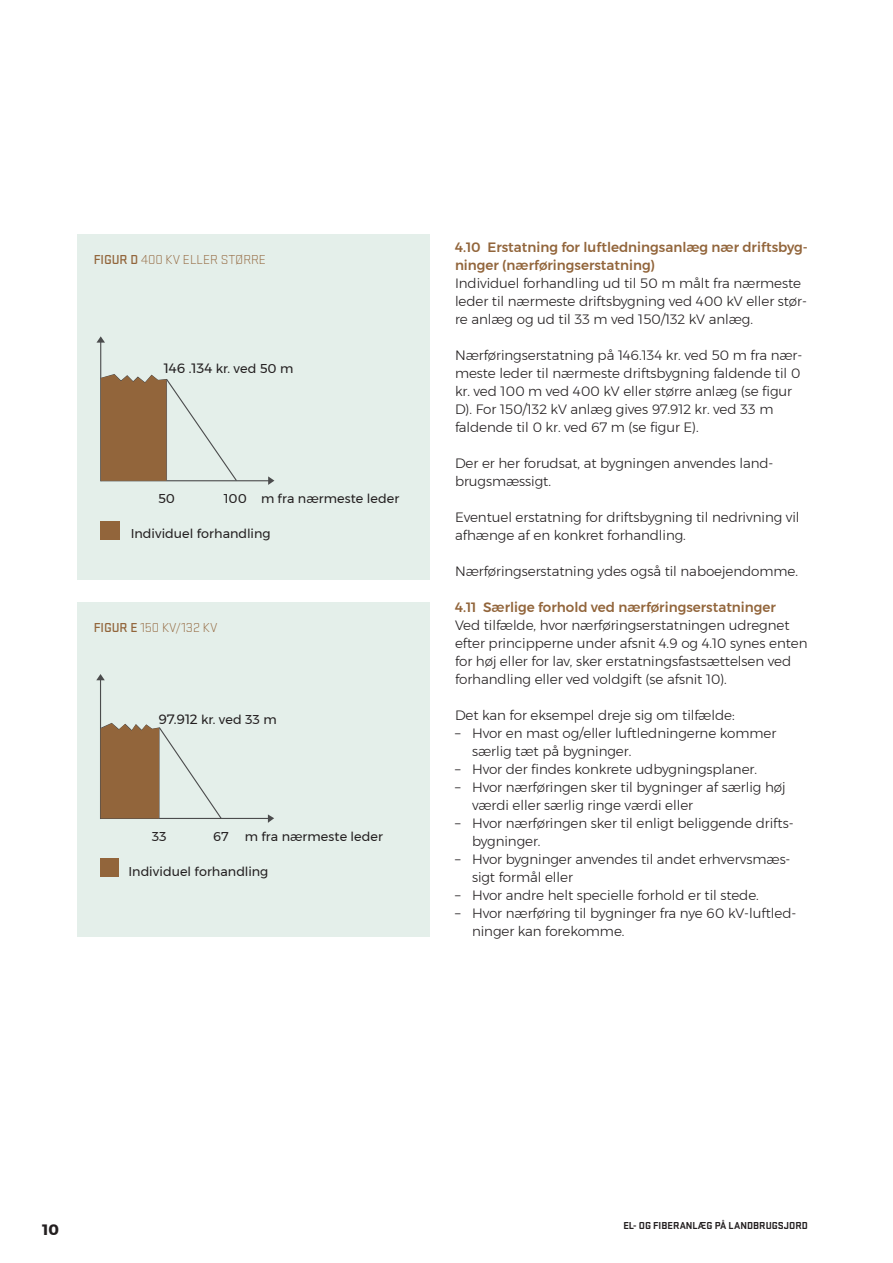
<style>
.page{position:relative;width:893px;height:1263px;background:#fff}
.page>*{position:absolute;margin:0;border:0;box-sizing:border-box;transform-origin:0 0}
.t1{font:700 15px "Montserrat";color:#231f20}
.t2{font:300 13.5px/18px "Montserrat";letter-spacing:-.005em;color:#231f20}
.t3{font:500 13.5px/18px "Montserrat";color:#92653b}
.t4{font:300 13.5px "Stratum 1";letter-spacing:-.005em;color:#92653b}
.t5{font:12.75px "Montserrat";letter-spacing:.005em;color:#231f20}
.t6{font:700 10.5px "Stratum 1";color:#231f20}
.s1{font-weight:500}
.s2{font-size:13.5px}
</style>
<div class="page">
<div style="left:77px;top:602px;width:352px;height:334px;background:#e4efea"></div>
<div style="left:77px;top:234px;width:352px;height:346px;background:#e4efea"></div>
<hr style="left:100px;top:342px;width:1px;height:139px;background:#4b4c4d">
<hr style="left:101px;top:480px;width:170px;height:1px;background:#4b4c4d">
<svg style="left:96px;top:336px;width:9px;height:7px"></svg>
<div style="left:100px;top:521px;width:19px;height:19px;background:#92653b"></div>
<svg style="left:268px;top:476px;width:6px;height:9px"></svg>
<hr style="left:100px;top:679px;width:1px;height:140px;background:#4b4c4d">
<hr style="left:101px;top:818px;width:169px;height:1px;background:#4b4c4d">
<svg style="left:96px;top:674px;width:9px;height:6px"></svg>
<div style="left:100px;top:858px;width:19px;height:19px;background:#92653b"></div>
<svg style="left:268px;top:814px;width:6px;height:9px"></svg>
<svg style="left:100px;top:373px;width:138px;height:109px"></svg>
<svg style="left:100px;top:722px;width:123px;height:97px"></svg>
<p class="t4" style="left:94px;top:251px;width:174px"><span class="s1">FIGUR D</span> 400 KV ELLER STØRRE</p>
<p class="t5" style="left:164px;top:359px;width:131px"><span class="s2">146 .134</span> kr. ved 50 m</p>
<p class="t5" style="left:158px;top:489px;width:18px">50</p>
<p class="t5" style="left:224px;top:489px;width:177px">100 m fra nærmeste leder</p>
<p class="t5" style="left:131px;top:524px;width:141px">Individuel forhandling</p>
<p class="t4" style="left:94px;top:619px;width:125px"><span class="s1">FIGUR E</span> 150 KV/132 KV</p>
<p class="t5" style="left:158px;top:710px;width:120px"><span class="s2">97.912</span> kr. ved 33 m</p>
<p class="t5" style="left:152px;top:826px;width:16px">33</p>
<p class="t5" style="left:213px;top:826px;width:17px">67</p>
<p class="t5" style="left:245px;top:826px;width:140px">m fra nærmeste leder</p>
<p class="t5" style="left:128px;top:862px;width:141px">Individuel forhandling</p>
<p class="t3" style="left:455px;top:238px;width:354px">4.10 Erstatning for luftledningsanlæg nær driftsbyg&shy;ninger (nærføringserstatning)</p>
<p class="t2" style="left:455px;top:274px;width:353px">Individuel forhandling ud til 50 m målt fra nærmeste leder til nærmeste driftsbygning ved 400 kV eller stør&shy;re anlæg og ud til 33 m ved 150/132 kV anlæg.</p>
<p class="t2" style="left:455px;top:346px;width:349px">Nærføringserstatning på 146.134 kr. ved 50 m fra nær&shy;meste leder til nærmeste driftsbygning faldende til 0 kr. ved 100 m ved 400 kV eller større anlæg (se figur D). For 150/132 kV anlæg gives 97.912 kr. ved 33 m faldende til 0 kr. ved 67 m (se figur E).</p>
<p class="t2" style="left:455px;top:454px;width:320px">Der er her forudsat, at bygningen anvendes land&shy;brugsmæssigt.</p>
<p class="t2" style="left:455px;top:508px;width:346px">Eventuel erstatning for driftsbygning til nedrivning vil afhænge af en konkret forhandling.</p>
<p class="t2" style="left:455px;top:562px;width:344px">Nærføringserstatning ydes også til naboejendomme.</p>
<p class="t3" style="left:455px;top:598px;width:322px">4.11 Særlige forhold ved nærføringserstatninger</p>
<p class="t2" style="left:455px;top:616px;width:354px">Ved tilfælde, hvor nærføringserstatningen udregnet efter principperne under afsnit 4.9 og 4.10 synes enten for høj eller for lav, sker erstatningsfastsættelsen ved forhandling eller ved voldgift (se afsnit 10).</p>
<p class="t2" style="left:455px;top:706px;width:281px">Det kan for eksempel dreje sig om tilfælde:</p>
<p class="t2" style="left:472px;top:724px;width:306px;text-indent:-17px">– Hvor en mast og/eller luftledningerne kommer særlig tæt på bygninger.</p>
<p class="t2" style="left:455px;top:760px;width:304px">– Hvor der findes konkrete udbygningsplaner.</p>
<p class="t2" style="left:472px;top:778px;width:315px;text-indent:-17px">– Hvor nærføringen sker til bygninger af særlig høj værdi eller særlig ringe værdi eller</p>
<p class="t2" style="left:472px;top:814px;width:323px;text-indent:-17px">– Hvor nærføringen sker til enligt beliggende drifts&shy;bygninger.</p>
<p class="t2" style="left:472px;top:850px;width:320px;text-indent:-17px">– Hvor bygninger anvendes til andet erhvervsmæs&shy;sigt formål eller</p>
<p class="t2" style="left:455px;top:886px;width:305px">– Hvor andre helt specielle forhold er til stede.</p>
<p class="t2" style="left:472px;top:904px;width:326px;text-indent:-17px">– Hvor nærføring til bygninger fra nye 60 kV-luftled&shy;ninger kan forekomme.</p>
<p class="t1" style="left:43px;top:1217px;width:18px">10</p>
<p class="t6" style="left:623px;top:1219px;width:186px">EL- OG FIBERANLÆG PÅ LANDBRUGSJORD</p>
</div>
